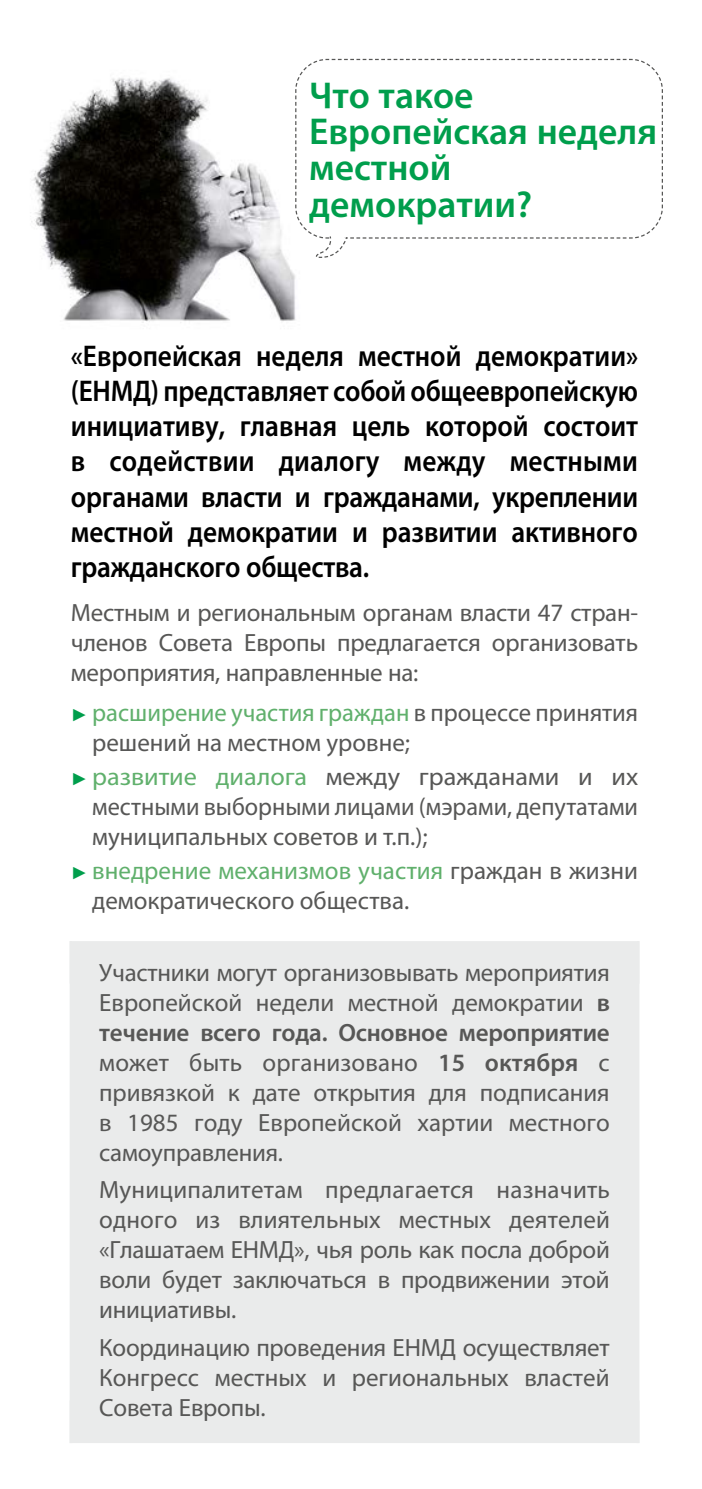
<style>
.page{position:relative;width:702px;height:1489px;background:#fff}
.page>*{position:absolute;margin:0;border:0;box-sizing:border-box;transform-origin:0 0}
.t1{font:600 37.5px/36.2px "Myriad Pro";color:#009e4c}
.t2{font:600 30px/35px "Myriad Pro";letter-spacing:-.005em;color:#000;text-align:justify;scale:.91 1}
.t3{font:25px/30px "Myriad Pro";color:#575756;text-align:justify}
.t4{font:25px/30px "Myriad Pro";color:#575756;text-align:justify;scale:1.05 1}
.s1{font-family:"Arial";font-size:17.5px;color:#009e4c}
.s2{color:#60b06c}
.s3{font-weight:600}
</style>
<div class="page">
<img style="left:31px;top:78px;width:265px;height:245px">
<svg style="left:294px;top:58px;width:369px;height:181px"></svg>
<div style="left:71px;top:962px;width:567px;height:459px;background:#eaebeb"></div>
<hr style="left:70px;top:941px;width:2px;height:501px;background:#eaebeb">
<hr style="left:637px;top:941px;width:2px;height:501px;background:#eaebeb">
<div style="left:70px;top:941px;width:569px;height:42px;background:#eaebeb"></div>
<div style="left:70px;top:1400px;width:569px;height:42px;background:#eaebeb"></div>
<svg style="left:295px;top:209px;width:332px;height:49px"></svg>
<h1 class="t1" style="left:309px;top:76px;width:349px">Что такое<br>Европейская неделя местной демократии?</h1>
<p class="t2" style="left:71px;top:338px;width:625px">«Европейская неделя местной демократии» (ЕНМД) представляет собой общеевропейскую инициативу, главная цель которой состоит в содействии диалогу между местными органами власти и гражданами, укреплении местной демократии и развитии активного гражданского общества.</p>
<p class="t3" style="left:71px;top:597px;width:568px">Местным и региональным органам власти 47 стран&shy;членов Совета Европы предлагается организовать мероприятия, направленные на:</p>
<p class="t3" style="left:92px;top:697px;width:547px;text-indent:-21px"><span class="s1">►</span> <span class="s2">расширение участия граждан</span> в процессе принятия решений на местном уровне;</p>
<p class="t4" style="left:92px;top:761px;width:521px;text-indent:-21px"><span class="s1">►</span> <span class="s2">развитие диалога</span> между гражданами и их местными выборными лицами (мэрами, депутатами муниципальных советов и т.п.);</p>
<p class="t3" style="left:92px;top:854px;width:547px;text-indent:-21px"><span class="s1">►</span> <span class="s2">внедрение механизмов участия</span> граждан в жизни демократического общества.</p>
<p class="t3" style="left:99px;top:957px;width:512px">Участники могут организовывать мероприятия Европейской недели местной демократии <span class="s3">в течение всего года. Основное мероприятие </span>может быть организовано <span class="s3">15 октября</span> с привязкой к дате открытия для подписания в 1985 году Европейской хартии местного самоуправления.</p>
<p class="t3" style="left:99px;top:1174px;width:512px">Муниципалитетам предлагается назначить одного из влиятельных местных деятелей «Глашатаем ЕНМД», чья роль как посла доброй воли будет заключаться в продвижении этой инициативы.</p>
<p class="t3" style="left:99px;top:1331px;width:512px">Координацию проведения ЕНМД осуществляет Конгресс местных и региональных властей Совета Европы.</p>
</div>
